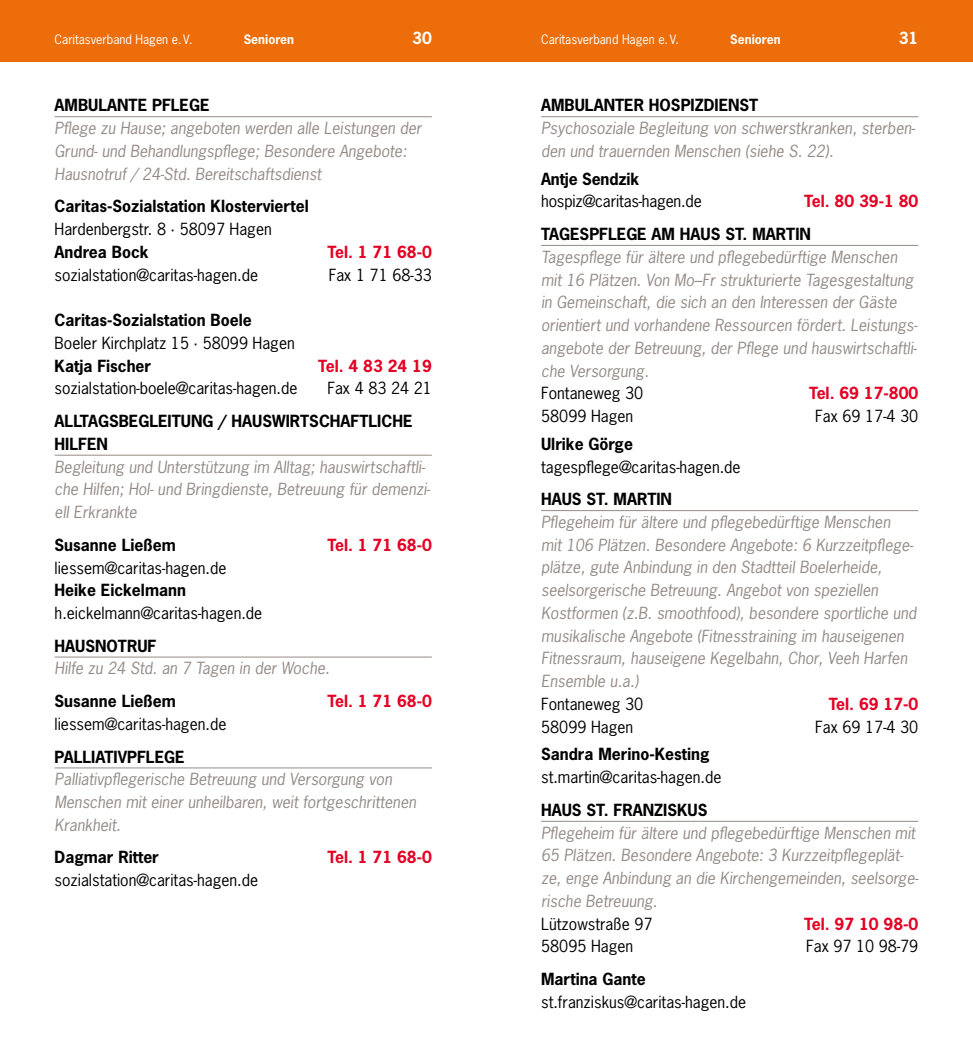
<style>
.page{position:relative;width:973px;height:1042px;background:#fff}
.page>*{position:absolute;margin:0;border:0;box-sizing:border-box;transform-origin:0 0}
.t1{font:italic 15.75px/22.8px "News Gothic Std";color:#948b86}
.t2{font:15.75px "News Gothic Std";color:#000}
.t3{font:700 15.75px/22.8px "News Gothic Std";color:#000}
.t4{font:700 15.75px "News Gothic Std";color:#e40024}
.t5{font:700 15.75px "News Gothic Std";color:#fff}
.t6{font:12.25px "News Gothic Std";color:#fff}
.t7{font:700 12.25px "News Gothic Std";color:#fff}
</style>
<div class="page">
<hr style="left:55px;top:116px;width:377px;height:1px;background:#948b86">
<hr style="left:55px;top:455px;width:377px;height:1px;background:#948b86">
<hr style="left:55px;top:657px;width:377px;height:1px;background:#948b86">
<hr style="left:55px;top:767px;width:377px;height:1px;background:#948b86">
<hr style="left:541px;top:116px;width:377px;height:1px;background:#948b86">
<hr style="left:541px;top:245px;width:377px;height:1px;background:#948b86">
<hr style="left:541px;top:510px;width:377px;height:1px;background:#948b86">
<hr style="left:541px;top:821px;width:377px;height:1px;background:#948b86">
<div style="left:0;top:0;width:972px;height:61px;background:#ec6d09"></div>
<p class="t6" style="left:55px;top:32px;width:139px">Caritasverband Hagen e.V.</p>
<p class="t7" style="left:244px;top:31px;width:52px">Senioren</p>
<p class="t5" style="left:412px;top:28px;width:21px">30</p>
<p class="t6" style="left:541px;top:32px;width:139px">Caritasverband Hagen e.V.</p>
<p class="t7" style="left:730px;top:31px;width:52px">Senioren</p>
<p class="t5" style="left:898px;top:28px;width:21px">31</p>
<p class="t3" style="left:55px;top:94px;width:156px">AMBULANTE PFLEGE</p>
<p class="t1" style="left:55px;top:117px;width:368px">Pflege zu Hause; angeboten werden alle Leistungen der<br>Grund- und Behandlungspflege; Besondere Angebote:<br>Hausnotruf / 24-Std. Bereitschaftsdienst</p>
<p class="t3" style="left:55px;top:195px;width:255px">Caritas-Sozialstation Klosterviertel</p>
<p class="t2" style="left:55px;top:219px;width:219px">Hardenbergstr. 8 · 58097 Hagen</p>
<p class="t3" style="left:55px;top:240px;width:95px">Andrea Bock</p>
<p class="t4" style="left:327px;top:241px;width:106px">Tel. 1 71 68-0</p>
<p class="t2" style="left:55px;top:265px;width:205px">sozialstation@caritas-hagen.de</p>
<p class="t2" style="left:328px;top:265px;width:105px">Fax 1 71 68-33</p>
<p class="t3" style="left:55px;top:308px;width:199px">Caritas-Sozialstation Boele</p>
<p class="t2" style="left:55px;top:333px;width:242px">Boeler Kirchplatz 15 · 58099 Hagen</p>
<p class="t3" style="left:55px;top:354px;width:98px">Katja Fischer</p>
<p class="t4" style="left:318px;top:355px;width:115px">Tel. 4 83 24 19</p>
<p class="t2" style="left:55px;top:378px;width:244px">sozialstation-boele@caritas-hagen.de</p>
<p class="t2" style="left:327px;top:378px;width:106px">Fax 4 83 24 21</p>
<p class="t3" style="left:55px;top:409px;width:359px">ALLTAGSBEGLEITUNG / HAUSWIRTSCHAFTLICHE<br>HILFEN</p>
<p class="t1" style="left:55px;top:455px;width:377px">Begleitung und Unterstützung im Alltag; hauswirtschaftli&shy;che Hilfen; Hol- und Bringdienste, Betreuung für demenzi&shy;ell Erkrankte</p>
<p class="t3" style="left:55px;top:533px;width:123px">Susanne Ließem</p>
<p class="t4" style="left:327px;top:534px;width:106px">Tel. 1 71 68-0</p>
<p class="t2" style="left:55px;top:557px;width:173px">liessem@caritas-hagen.de</p>
<p class="t3" style="left:55px;top:579px;width:133px">Heike Eickelmann</p>
<p class="t2" style="left:55px;top:603px;width:209px">h.eickelmann@caritas-hagen.de</p>
<p class="t3" style="left:55px;top:634px;width:103px">HAUSNOTRUF</p>
<p class="t1" style="left:55px;top:657px;width:276px">Hilfe zu 24 Std. an 7 Tagen in der Woche.</p>
<p class="t3" style="left:55px;top:689px;width:123px">Susanne Ließem</p>
<p class="t4" style="left:327px;top:691px;width:106px">Tel. 1 71 68-0</p>
<p class="t2" style="left:55px;top:714px;width:173px">liessem@caritas-hagen.de</p>
<p class="t3" style="left:55px;top:745px;width:131px">PALLIATIVPFLEGE</p>
<p class="t1" style="left:55px;top:768px;width:363px">Palliativpflegerische Betreuung und Versorgung von<br>Menschen mit einer unheilbaren, weit fortgeschrittenen<br>Krankheit.</p>
<p class="t3" style="left:55px;top:846px;width:106px">Dagmar Ritter</p>
<p class="t4" style="left:327px;top:847px;width:106px">Tel. 1 71 68-0</p>
<p class="t2" style="left:55px;top:870px;width:205px">sozialstation@caritas-hagen.de</p>
<p class="t3" style="left:541px;top:94px;width:219px">AMBULANTER HOSPIZDIENST</p>
<p class="t1" style="left:541px;top:117px;width:375px">Psychosoziale Begleitung von schwerstkranken, sterben&shy;den und trauernden Menschen (siehe S. 22).</p>
<p class="t3" style="left:541px;top:167px;width:99px">Antje Sendzik</p>
<p class="t2" style="left:541px;top:191px;width:162px">hospiz@caritas-hagen.de</p>
<p class="t4" style="left:804px;top:191px;width:116px">Tel. 80 39-1 80</p>
<p class="t3" style="left:541px;top:222px;width:271px">TAGESPFLEGE AM HAUS ST. MARTIN</p>
<p class="t1" style="left:541px;top:246px;width:378px">Tagespflege für ältere und pflegebedürftige Menschen mit 16 Plätzen. Von Mo–Fr strukturierte Tagesgestaltung in Gemeinschaft, die sich an den Interessen der Gäste orientiert und vorhandene Ressourcen fördert. Leistungs&shy;angebote der Betreuung, der Pflege und hauswirtschaftli&shy;che Versorgung.</p>
<p class="t2" style="left:541px;top:383px;width:104px">Fontaneweg 30</p>
<p class="t4" style="left:809px;top:383px;width:111px">Tel. 69 17-800</p>
<p class="t2" style="left:541px;top:406px;width:94px">58099 Hagen</p>
<p class="t2" style="left:815px;top:406px;width:105px">Fax 69 17-4 30</p>
<p class="t3" style="left:541px;top:432px;width:93px">Ulrike Görge</p>
<p class="t2" style="left:541px;top:456px;width:201px">tagespflege@caritas-hagen.de</p>
<p class="t3" style="left:541px;top:488px;width:132px">HAUS ST. MARTIN</p>
<p class="t1" style="left:541px;top:511px;width:377px">Pflegeheim für ältere und pflegebedürftige Menschen<br>mit 106 Plätzen. Besondere Angebote: 6 Kurzzeitpflege&shy;plätze, gute Anbindung in den Stadtteil Boelerheide, seelsorgerische Betreuung. Angebot von speziellen Kostformen (z.B. smoothfood), besondere sportliche und musikalische Angebote (Fitnesstraining im hauseigenen Fitnessraum, hauseigene Kegelbahn, Chor, Veeh Harfen Ensemble u.a.)</p>
<p class="t2" style="left:541px;top:694px;width:104px">Fontaneweg 30</p>
<p class="t4" style="left:828px;top:693px;width:91px">Tel. 69 17-0</p>
<p class="t2" style="left:541px;top:716px;width:94px">58099 Hagen</p>
<p class="t2" style="left:815px;top:716px;width:105px">Fax 69 17-4 30</p>
<p class="t3" style="left:541px;top:743px;width:170px">Sandra Merino-Kesting</p>
<p class="t2" style="left:541px;top:767px;width:182px">st.martin@caritas-hagen.de</p>
<p class="t3" style="left:541px;top:798px;width:168px">HAUS ST. FRANZISKUS</p>
<p class="t1" style="left:541px;top:821px;width:379px">Pflegeheim für ältere und pflegebedürftige Menschen mit 65 Plätzen. Besondere Angebote: 3 Kurzzeitpflegeplät&shy;ze, enge Anbindung an die Kirchengemeinden, seelsorge&shy;rische Betreuung.</p>
<p class="t2" style="left:541px;top:913px;width:113px">Lützowstraße 97</p>
<p class="t4" style="left:804px;top:913px;width:116px">Tel. 97 10 98-0</p>
<p class="t2" style="left:541px;top:936px;width:94px">58095 Hagen</p>
<p class="t2" style="left:806px;top:936px;width:114px">Fax 97 10 98-79</p>
<p class="t3" style="left:541px;top:967px;width:106px">Martina Gante</p>
<p class="t2" style="left:541px;top:991px;width:206px">st.franziskus@caritas-hagen.de</p>
</div>
